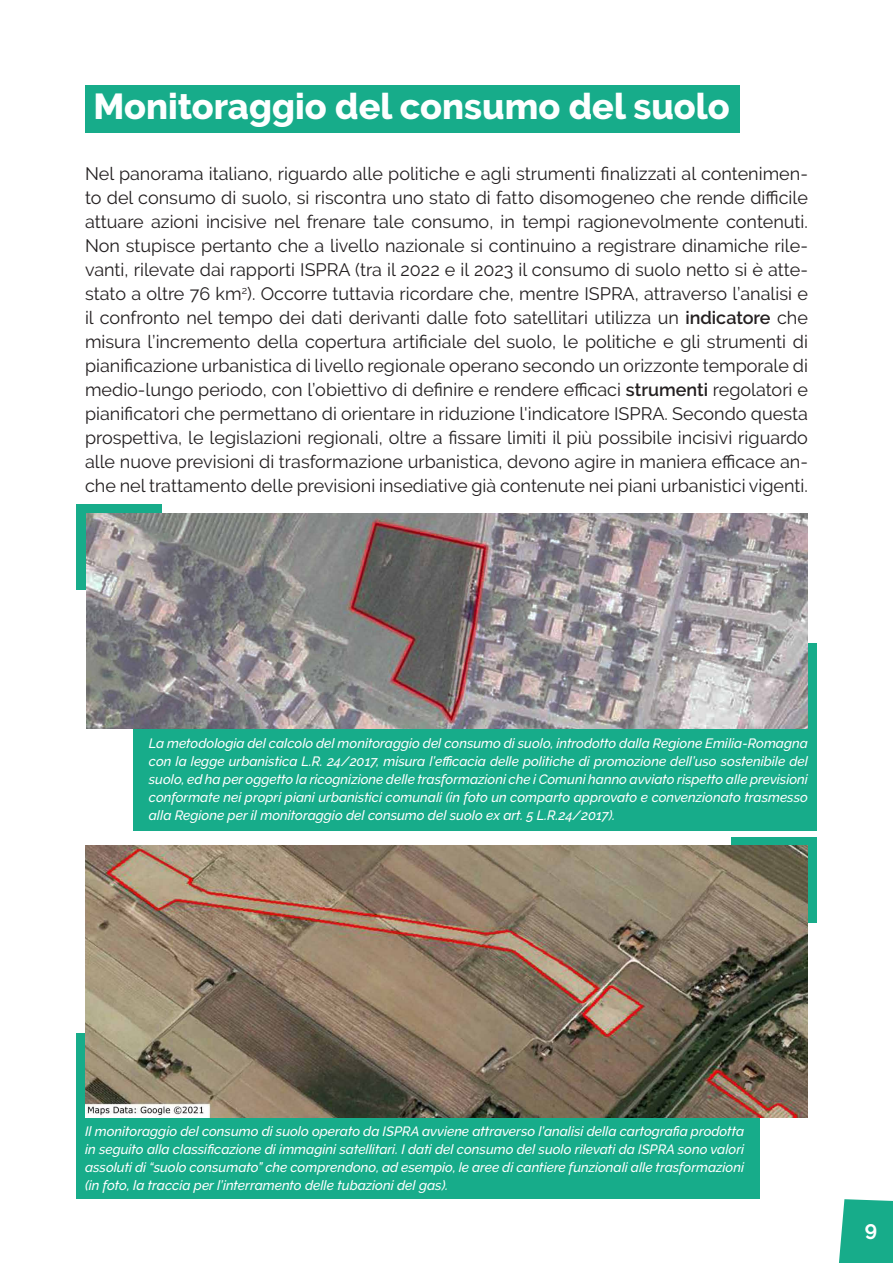
<style>
.page{position:relative;width:893px;height:1263px;background:#fff}
.page>*{position:absolute;margin:0;border:0;box-sizing:border-box;transform-origin:0 0}
.t1{font:800 36px "Raleway";color:#fdffff}
.t2{font:700 21px "Raleway";color:#fff}
.t3{font:18px/24px "Raleway";color:#231f20;text-align:justify}
.t4{font:italic 500 13.5px/18px "Raleway";color:#fff;text-align:justify}
.s1{font-weight:600}
</style>
<div class="page">
<svg style="left:839px;top:1199px;width:54px;height:64px;background:#26b191"></svg>
<div style="left:133px;top:644px;width:683px;height:187px;background:#17ac8a"></div>
<div style="left:85px;top:85px;width:655px;height:47px;background:#17ac8a"></div>
<div style="left:77px;top:504px;width:85px;height:86px;background:#17ac8a"></div>
<img style="left:86px;top:513px;width:722px;height:216px">
<div style="left:77px;top:1033px;width:683px;height:166px;background:#17ac8a"></div>
<div style="left:731px;top:837px;width:85px;height:85px;background:#17ac8a"></div>
<img style="left:85px;top:846px;width:723px;height:271px">
<h1 class="t1" style="left:93px;top:85px;width:638px">Monitoraggio del consumo del suolo</h1>
<p class="t3" style="left:85px;top:162px;width:724px">Nel panorama italiano, riguardo alle politiche e agli strumenti finalizzati al contenimen&shy;to del consumo di suolo, si riscontra uno stato di fatto disomogeneo che rende difficile attuare azioni incisive nel frenare tale consumo, in tempi ragionevolmente contenuti.<br>Non stupisce pertanto che a livello nazionale si continuino a registrare dinamiche rile&shy;vanti, rilevate dai rapporti ISPRA (tra il 2022 e il 2023 il consumo di suolo netto si è atte&shy;stato a oltre 76 km<sup>2</sup>). Occorre tuttavia ricordare che, mentre ISPRA, attraverso l’analisi e il confronto nel tempo dei dati derivanti dalle foto satellitari utilizza un <span class="s1">indicatore</span> che misura l’incremento della copertura artificiale del suolo, le politiche e gli strumenti di pianificazione urbanistica di livello regionale operano secondo un orizzonte temporale di medio-lungo periodo, con l’obiettivo di definire e rendere efficaci <span class="s1">strumenti</span> regolatori e pianificatori che permettano di orientare in riduzione l'indicatore ISPRA. Secondo questa prospettiva, le legislazioni regionali, oltre a fissare limiti il più possibile incisivi riguardo alle nuove previsioni di trasformazione urbanistica, devono agire in maniera efficace an&shy;che nel trattamento delle previsioni insediative già contenute nei piani urbanistici vigenti.</p>
<p class="t4" style="left:149px;top:734px;width:661px">La metodologia del calcolo del monitoraggio del consumo di suolo, introdotto dalla Regione Emilia-Romagna con la legge urbanistica L.R. 24/2017, misura l’efficacia delle politiche di promozione dell’uso sostenibile del suolo, ed ha per oggetto la ricognizione delle trasformazioni che i Comuni hanno avviato rispetto alle previsioni conformate nei propri piani urbanistici comunali (in foto un comparto approvato e convenzionato trasmesso alla Regione per il monitoraggio del consumo del suolo ex art. 5 L.R.24/2017).</p>
<p class="t4" style="left:85px;top:1122px;width:661px">Il monitoraggio del consumo di suolo operato da ISPRA avviene attraverso l’analisi della cartografia prodotta in seguito alla classificazione di immagini satellitari. I dati del consumo del suolo rilevati da ISPRA sono valori assoluti di “suolo consumato” che comprendono, ad esempio, le aree di cantiere funzionali alle trasformazioni (in foto, la traccia per l’interramento delle tubazioni del gas).</p>
<p class="t2" style="left:865px;top:1216px;width:14px">9</p>
</div>
